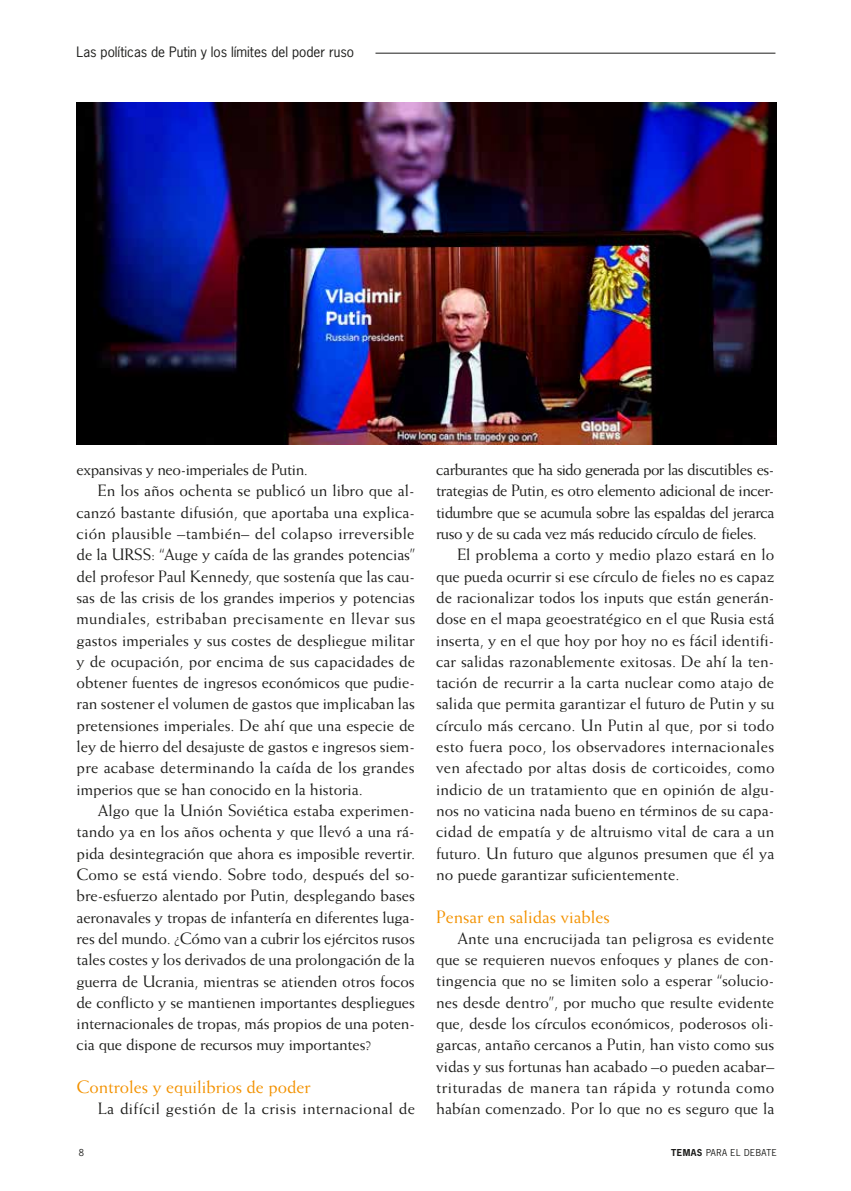
<style>
.page{position:relative;width:851px;height:1191px;background:#fff}
.page>*{position:absolute;margin:0;border:0;box-sizing:border-box;transform-origin:0 0}
.t1{font:18px "Weiss Std";color:#f39200}
.t2{font:16.5px/21.3px "Weiss Std";letter-spacing:-.005em;color:#1d1d1b;text-align:justify}
.t3{font:16.5px "Weiss Std";letter-spacing:.02em;color:#1d1d1b}
.t4{font:16.5px "Weiss Std";letter-spacing:.015em;color:#1d1d1b}
.t5{font:16.5px "Weiss Std";letter-spacing:-.025em;color:#1d1d1b}
.t6{font:13.5px "News Gothic Std";color:#1d1d1b}
.t7{font:9px "News Gothic Std";letter-spacing:.05em;color:#1d1d1b}
.s1{font-weight:700}
</style>
<div class="page">
<hr style="left:375px;top:53px;width:400px;height:1px;background:#1d1d1b">
<img style="left:77px;top:102px;width:699px;height:342px">
<p class="t6" style="left:77px;top:44px;width:279px">Las políticas de Putin y los límites del poder ruso</p>
<p class="t5" style="left:77px;top:460px;width:233px">expansivas y neo-imperiales de Putin.</p>
<p class="t2" style="left:98px;top:480px;width:318px">En los años ochenta se publicó un libro que al-</p>
<p class="t2" style="left:77px;top:501px;width:340px">canzó bastante difusión, que aportaba una explica-</p>
<p class="t4" style="left:77px;top:524px;width:339px">ción plausible –también– del colapso irreversible</p>
<p class="t2" style="left:77px;top:544px;width:340px">de la URSS: “Auge y caída de las grandes potencias”</p>
<p class="t2" style="left:77px;top:565px;width:340px">del profesor Paul Kennedy, que sostenía que las cau-</p>
<p class="t2" style="left:77px;top:586px;width:340px">sas de las crisis de los grandes imperios y potencias</p>
<p class="t3" style="left:77px;top:609px;width:340px">mundiales, estribaban precisamente en llevar sus</p>
<p class="t2" style="left:77px;top:629px;width:339px">gastos imperiales y sus costes de despliegue militar</p>
<p class="t2" style="left:77px;top:650px;width:340px">y de ocupación, por encima de sus capacidades de</p>
<p class="t2" style="left:77px;top:671px;width:340px">obtener fuentes de ingresos económicos que pudie-</p>
<p class="t2" style="left:77px;top:693px;width:340px">ran sostener el volumen de gastos que implicaban las</p>
<p class="t2" style="left:77px;top:714px;width:340px">pretensiones imperiales. De ahí que una especie de</p>
<p class="t2" style="left:77px;top:735px;width:340px">ley de hierro del desajuste de gastos e ingresos siem-</p>
<p class="t2" style="left:77px;top:757px;width:339px">pre acabase determinando la caída de los grandes</p>
<p class="t2" style="left:77px;top:778px;width:288px">imperios que se han conocido en la historia.</p>
<p class="t2" style="left:98px;top:799px;width:318px">Algo que la Unión Soviética estaba experimen-</p>
<p class="t2" style="left:77px;top:821px;width:339px">tando ya en los años ochenta y que llevó a una rá-</p>
<p class="t2" style="left:77px;top:842px;width:340px">pida desintegración que ahora es imposible revertir.</p>
<p class="t2" style="left:77px;top:863px;width:340px">Como se está viendo. Sobre todo, después del so-</p>
<p class="t2" style="left:77px;top:884px;width:340px">bre-esfuerzo alentado por Putin, desplegando bases</p>
<p class="t2" style="left:77px;top:906px;width:340px">aeronavales y tropas de infantería en diferentes luga-</p>
<p class="t2" style="left:77px;top:927px;width:340px">res del mundo. ¿Cómo van a cubrir los ejércitos rusos</p>
<p class="t2" style="left:77px;top:948px;width:340px">tales costes y los derivados de una prolongación de la</p>
<p class="t2" style="left:77px;top:970px;width:339px">guerra de Ucrania, mientras se atienden otros focos</p>
<p class="t2" style="left:77px;top:991px;width:340px">de conflicto y se mantienen importantes despliegues</p>
<p class="t2" style="left:77px;top:1012px;width:340px">internacionales de tropas, más propios de una poten-</p>
<p class="t2" style="left:77px;top:1034px;width:296px">cia que dispone de recursos muy importantes?</p>
<p class="t1" style="left:77px;top:1076px;width:235px">Controles y equilibrios de poder</p>
<p class="t3" style="left:98px;top:1099px;width:318px">La difícil gestión de la crisis internacional de</p>
<p class="t2" style="left:436px;top:458px;width:340px">carburantes que ha sido generada por las discutibles es&shy;trategias de Putin, es otro elemento adicional de incer&shy;tidumbre que se acumula sobre las espaldas del jerarca ruso y de su cada vez más reducido círculo de fieles.</p>
<p class="t2" style="left:436px;top:544px;width:340px;text-indent:21px">El problema a corto y medio plazo estará en lo que pueda ocurrir si ese círculo de fieles no es capaz de racionalizar todos los inputs que están generán&shy;dose en el mapa geoestratégico en el que Rusia está inserta, y en el que hoy por hoy no es fácil identifi&shy;car salidas razonablemente exitosas. De ahí la ten&shy;tación de recurrir a la carta nuclear como atajo de salida que permita garantizar el futuro de Putin y su círculo más cercano. Un Putin al que, por si todo esto fuera poco, los observadores internacionales ven afectado por altas dosis de corticoides, como indicio de un tratamiento que en opinión de algu&shy;nos no vaticina nada bueno en términos de su capa&shy;cidad de empatía y de altruismo vital de cara a un futuro. Un futuro que algunos presumen que él ya no puede garantizar suficientemente.</p>
<p class="t1" style="left:436px;top:906px;width:175px">Pensar en salidas viables</p>
<p class="t2" style="left:436px;top:927px;width:340px;text-indent:21px">Ante una encrucijada tan peligrosa es evidente que se requieren nuevos enfoques y planes de con&shy;tingencia que no se limiten solo a esperar “solucio&shy;nes desde dentro”, por mucho que resulte evidente que, desde los círculos económicos, poderosos oli&shy;garcas, antaño cercanos a Putin, han visto como sus vidas y sus fortunas han acabado –o pueden acabar– trituradas de manera tan rápida y rotunda como habían comenzado. Por lo que no es seguro que la</p>
<p class="t7" style="left:79px;top:1146px;width:7px">8</p>
<p class="t7" style="left:671px;top:1146px;width:107px"><span class="s1">TEMAS</span> PARA EL DEBATE</p>
</div>
